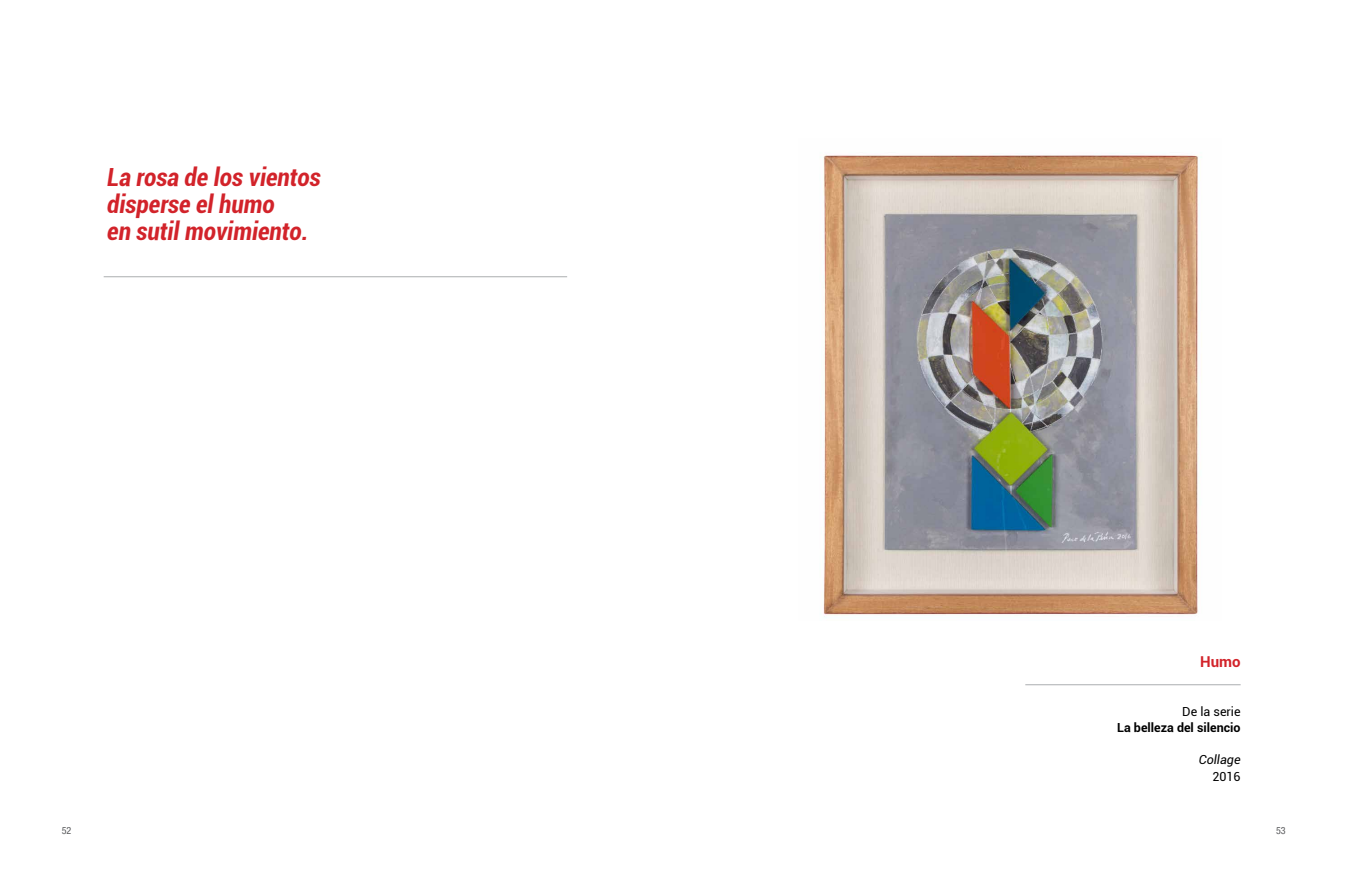
<style>
.page{position:relative;width:1347px;height:886px;background:#fff}
.page>*{position:absolute;margin:0;border:0;box-sizing:border-box;transform-origin:0 0}
.t1{font:italic 700 condensed 25px/27px "Roboto";color:#d2232a}
.t2{font:700 15px "Roboto";color:#d2232a}
.t3{font:700 12.5px "Roboto";color:#000}
.t4{font:12.5px "Roboto";color:#000}
.t5{font:italic 12.5px "Roboto";color:#000}
.t6{font:condensed 10px "Helvetica Neue LT Com";color:#58595b}
</style>
<div class="page">
<hr style="left:104px;top:276px;width:463px;height:1px;background:#bcbec0">
<img style="left:823px;top:153px;width:375px;height:465px">
<hr style="left:1025px;top:684px;width:215px;height:1px;background:#bcbec0">
<p class="t1" style="left:107px;top:163px;width:215px">La rosa de los vientos disperse el humo<br>en sutil movimiento.</p>
<p class="t2" style="left:1200px;top:651px;width:42px">Humo</p>
<p class="t4" style="left:1182px;top:702px;width:60px">De la serie</p>
<p class="t3" style="left:1117px;top:718px;width:125px">La belleza del silencio</p>
<p class="t5" style="left:1198px;top:751px;width:43px">Collage</p>
<p class="t4" style="left:1212px;top:767px;width:30px">2016</p>
<p class="t6" style="left:62px;top:824px;width:11px">52</p>
<p class="t6" style="left:1276px;top:824px;width:11px">53</p>
</div>
